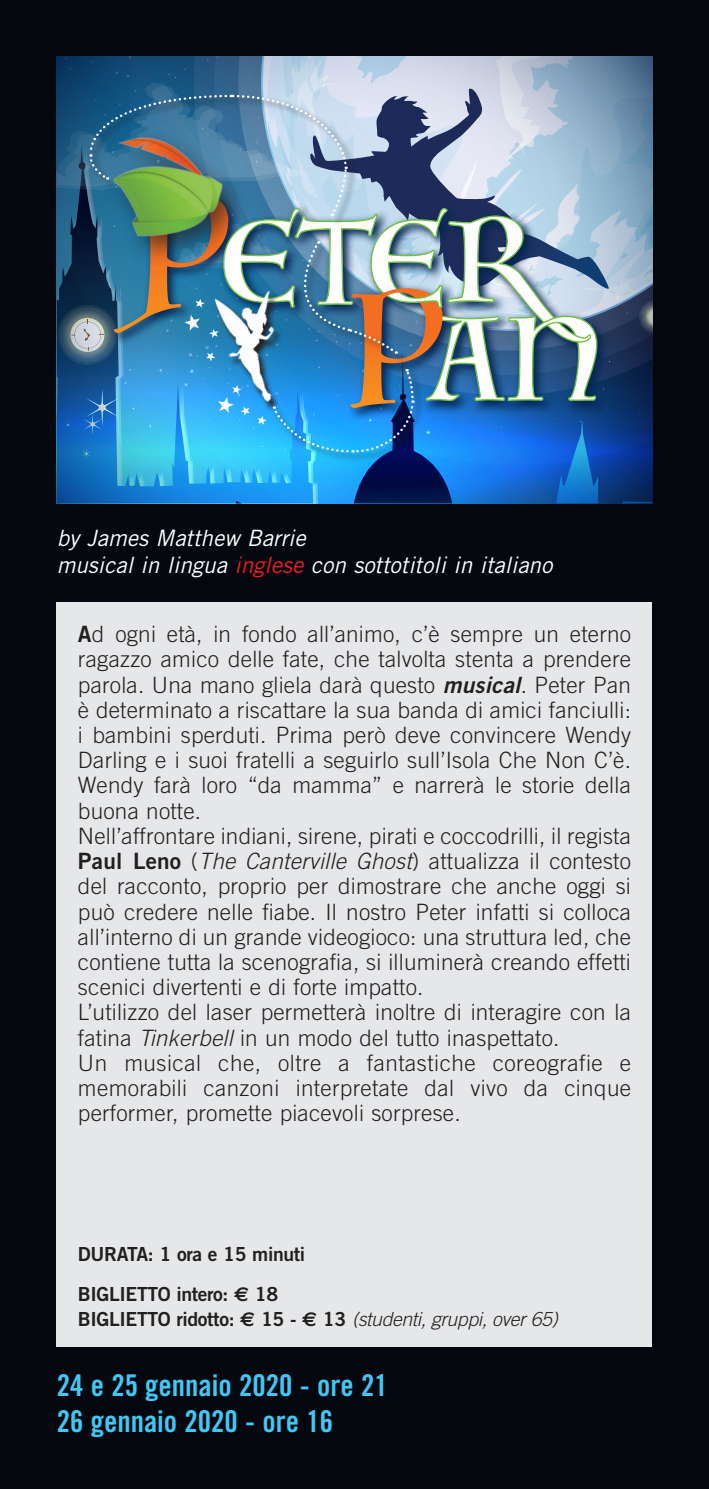
<style>
.page{position:relative;width:709px;height:1489px;background:#fff}
.page>*{position:absolute;margin:0;border:0;box-sizing:border-box;transform-origin:0 0}
.t1{font:30px/36px "Trade Gothic Bold Cond Twenty";color:#40c7f4}
.t2{font:300 22.5px/25.2px "Trade Gothic";letter-spacing:.01em;color:#231f20}
.t3{font:italic 22.5px/27px "Trade Gothic";color:#fff}
.t4{font:italic 300 19.5px "Trade Gothic";letter-spacing:-.02em;color:#231f20}
.t5{font:19.5px/39.2px "Trade Gothic Bold Two";letter-spacing:-.02em;color:#231f20}
.s1{color:#ee1d23}
.s2{font-family:"Trade Gothic Bold Two";font-weight:400}
.s3{font-family:"Trade Gothic Bold Two";font-weight:400;font-style:italic}
.s4{font-style:italic}
.s5{font-family:"Euro Sans";font-weight:700;font-size:20px}
.s6{font-family:"Trade Gothic Bold Two";font-weight:400;font-style:normal}
.s7{font-family:"Euro Sans";font-weight:700;font-style:normal;font-size:20px}
</style>
<div class="page">
<div style="left:0;top:0;width:709px;height:1488px;background:#04070e"></div>
<div style="left:57px;top:602px;width:595px;height:744px;background:#e6e7e9"></div>
<img style="left:57px;top:57px;width:596px;height:446px">
<p class="t3" style="left:57px;top:524px;width:497px">by James Matthew Barrie<br>musical in lingua <span class="s1">inglese</span> con sottotitoli in italiano</p>
<p class="t2" style="left:78px;top:621px;width:554px"><span class="s2">A</span>d ogni età, in fondo all’animo, c’è sempre un eterno ragazzo amico delle fate, che talvolta stenta a prendere parola. Una mano gliela darà questo <span class="s3">musical</span>. Peter Pan è determinato a riscattare la sua banda di amici fanciulli: i bambini sperduti. Prima però deve convincere Wendy Darling e i suoi fratelli a seguirlo sull’Isola Che Non C’è.<br>Wendy farà loro “da mamma” e narrerà le storie della buona notte.<br>Nell’affrontare indiani, sirene, pirati e coccodrilli, il regista <span class="s2">Paul Leno</span> (<span class="s4">The Canterville Ghost</span>) attualizza il contesto del racconto, proprio per dimostrare che anche oggi si può credere nelle fiabe. Il nostro Peter infatti si colloca all’interno di un grande videogioco: una struttura led, che contiene tutta la scenografia, si illuminerà creando effetti scenici divertenti e di forte impatto.<br>L’utilizzo del laser permetterà inoltre di interagire con la fatina <span class="s4">Tinkerbell</span> in un modo del tutto inaspettato.<br>Un musical che, oltre a fantastiche coreografie e memorabili canzoni interpretate dal vivo da cinque performer, promette piacevoli sorprese.</p>
<p class="t5" style="left:78px;top:1234px;width:229px">DURATA: 1 ora e 15 minuti<br>BIGLIETTO intero: <span class="s5">€</span> 18</p>
<p class="t4" style="left:78px;top:1307px;width:481px"><span class="s6">BIGLIETTO ridotto:</span> <span class="s7">€</span> <span class="s6">15 -</span> <span class="s7">€</span> <span class="s6">13</span> (studenti, gruppi, over 65)</p>
<h1 class="t1" style="left:57px;top:1367px;width:332px">24 e 25 gennaio 2020 - ore 21<br>26 gennaio 2020 - ore 16</h1>
</div>
